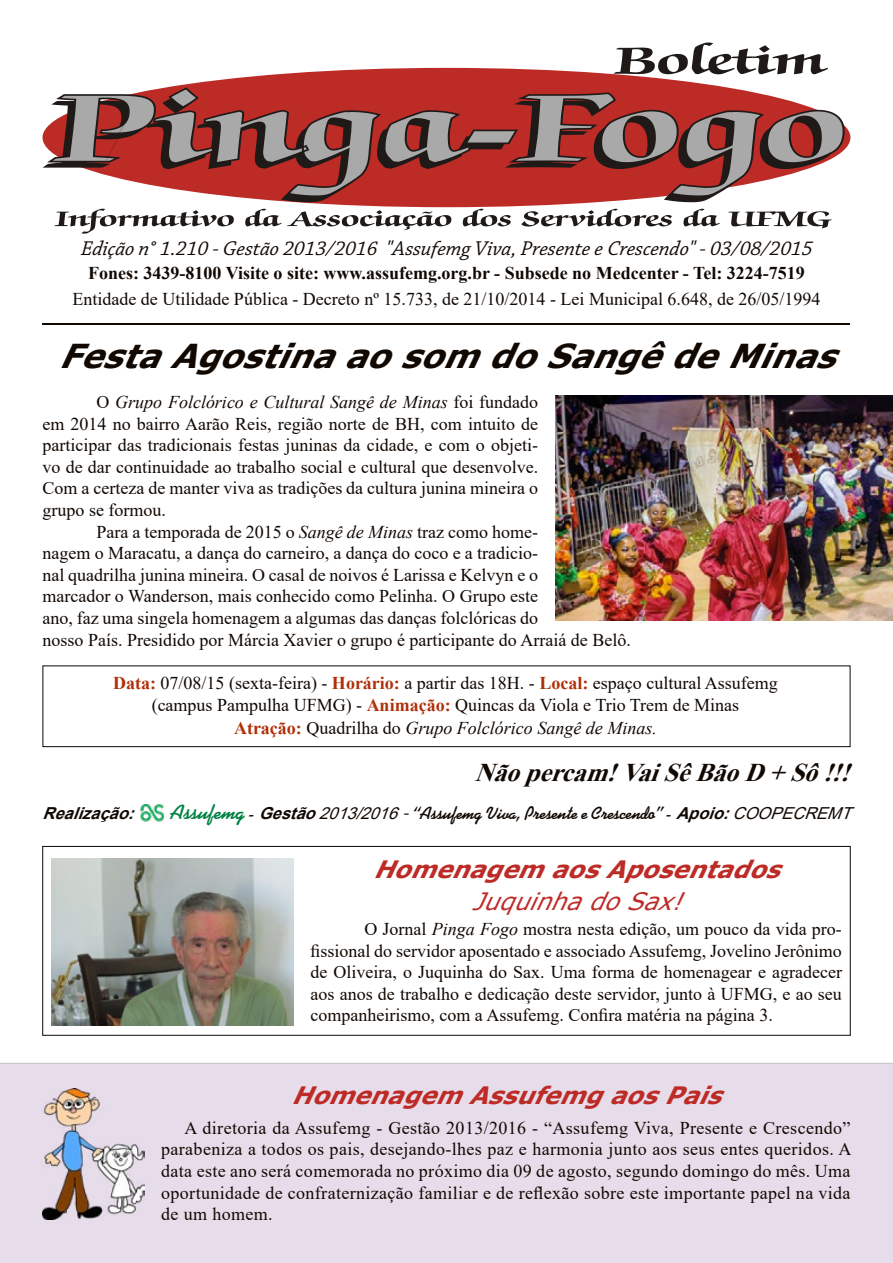
<style>
.page{position:relative;width:893px;height:1263px;background:#fff}
.page>*{position:absolute;margin:0;border:0;box-sizing:border-box;transform-origin:0 0}
.t1{font:italic 700 33px "Verdana";color:#110802}
.t2{font:italic 700 25.5px "Times New Roman";color:#110802}
.t3{font:italic 700 24px "Verdana";color:#bd2b27}
.t4{font:italic 24px "Verdana";color:#bd2b27}
.t5{font:italic 21px "Chaparral Pro";color:#110802}
.t6{font:18px/21.6px "Times New Roman";color:#110802;text-align:justify}
.t7{font:700 18px "Times New Roman";color:#110802}
.t8{font:700 18px "Koala";color:#110802}
.t9{font:italic 700 16.5px "Arial";color:#110802}
.s1{font-style:italic}
.s2{font-weight:700;color:#af3009}
.s3{font-size:21px;color:#008142}
.s4{font-family:"Arial";font-style:italic;font-size:16.5px}
.s5{font-family:"Arial";font-weight:400;font-style:italic;font-size:16.5px}
.s6{font-family:"Myriad Pro";font-weight:400}
</style>
<div class="page">
<div style="left:43px;top:68px;width:807px;height:139px;background:#bd2b27;border-radius:50%"></div>
<svg style="left:613px;top:43px;width:215px;height:31px"></svg>
<svg style="left:54px;top:209px;width:180px;height:25px"></svg>
<svg style="left:245px;top:209px;width:206px;height:21px"></svg>
<svg style="left:463px;top:209px;width:48px;height:17px"></svg>
<svg style="left:521px;top:209px;width:151px;height:17px"></svg>
<svg style="left:683px;top:209px;width:37px;height:17px"></svg>
<svg style="left:728px;top:211px;width:104px;height:17px"></svg>
<svg style="left:43px;top:87px;width:802px;height:115px"></svg>
<div style="left:29px;top:313px;width:833px;height:14px;background:#8097be;opacity:.5"></div>
<div style="left:43px;top:666px;width:807px;height:81px;border:1px solid #110802"></div>
<img style="left:51px;top:858px;width:243px;height:168px">
<div style="left:43px;top:846px;width:807px;height:189px;border:1px solid #110802"></div>
<div style="left:0;top:1063px;width:893px;height:200px;background:#e7ddea"></div>
<img style="left:555px;top:395px;width:338px;height:226px">
<img style="left:140px;top:804px;width:24px;height:18px">
<img style="left:43px;top:1089px;width:101px;height:131px">
<p class="t5" style="left:81px;top:237px;width:736px">Edição n° 1.210 - Gestão 2013/2016 "Assufemg Viva, Presente e Crescendo" - 03/08/2015</p>
<p class="t6" style="left:72px;top:288px;width:750px">Entidade de Utilidade Pública - Decreto nº 15.733, de 21/10/2014 - Lei Municipal 6.648, de 26/05/1994</p>
<h1 class="t1" style="left:58px;top:332px;width:799px">FestaAgostinaaosomdoSangêdeMinas</h1>
<p class="t7" style="left:88px;top:260px;width:718px">Fones: 3439-8100 Visite o site: www.assufemg.org.br - Subsede no Medcenter - Tel: 3224-7519</p>
<p class="t6" style="left:43px;top:391px;width:497px;text-indent:54px">O <span class="s1">Grupo Folclórico e Cultural Sangê de Minas</span> foi fundado em 2014 no bairro Aarão Reis, região norte de BH, com intuito de participar das tradicionais festas juninas da cidade, e com o objeti&shy;vo de dar continuidade ao trabalho social e cultural que desenvolve.<br>Com a certeza de manter viva as tradições da cultura junina mineira o grupo se formou.</p>
<p class="t6" style="left:43px;top:520px;width:590px;text-align:left;text-indent:54px">Para a temporada de 2015 o <span class="s1">Sangê de Minas</span> traz como home-<br>nagem o Maracatu, a dança do carneiro, a dança do coco e a tradicio-<br>nal quadrilha junina mineira. O casal de noivos é Larissa e Kelvyn e o<br>marcador o Wanderson, mais conhecido como Pelinha. O Grupo este<br>ano, faz uma singela homenagem a algumas das danças folclóricas do<br>nosso País. Presidido por Márcia Xavier o grupo é participante do Arraiá de Belô.</p>
<p class="t6" style="left:113px;top:671px;width:666px;line-height:22.5px;text-align:center"><span class="s2">Data:</span> 07/08/15 (sexta-feira) - <span class="s2">Horário:</span> a partir das 18H. - <span class="s2">Local:</span> espaço cultural Assufemg (campus Pampulha UFMG) - <span class="s2">Animação:</span> Quincas da Viola e Trio Trem de Minas<br><span class="s2">Atração:</span> Quadrilha do <span class="s1">Grupo Folclórico Sangê de Minas.</span></p>
<h2 class="t2" style="left:475px;top:754px;width:388px">Nãopercam!VaiSêBãoD+Sô!!!</h2>
<p class="t9" style="left:43px;top:802px;width:101px">Realização:</p>
<p class="t8" style="left:170px;top:802px;width:690px"><span class="s3">Assufemg</span> - <span class="s4">Gestão</span><span class="s5">2013/2016</span> <span class="s6">-</span> “Assufemg Viva, Presente e Crescendo” - <span class="s4">Apoio:</span><span class="s5">COOPECREMT</span></p>
<h3 class="t3" style="left:373px;top:852px;width:423px">HomenagemaosAposentados</h3>
<h3 class="t4" style="left:472px;top:884px;width:225px">JuquinhadoSax!</h3>
<p class="t6" style="left:310px;top:918px;width:533px;text-indent:54px">O Jornal <span class="s1">Pinga Fogo</span> mostra nesta edição, um pouco da vida pro&shy;fissional do servidor aposentado e associado Assufemg, Jovelino Jerônimo de Oliveira, o Juquinha do Sax. Uma forma de homenagear e agradecer aos anos de trabalho e dedicação deste servidor, junto à UFMG, e ao seu companheirismo, com a Assufemg. Confira matéria na página 3.</p>
<h3 class="t3" style="left:291px;top:1078px;width:446px">HomenagemAssufemgaosPais</h3>
<p class="t6" style="left:161px;top:1116px;width:692px;text-indent:23px">A diretoria da Assufemg - Gestão 2013/2016 - “Assufemg Viva, Presente e Crescendo” parabeniza a todos os pais, desejando-lhes paz e harmonia junto aos seus entes queridos. A data este ano será comemorada no próximo dia 09 de agosto, segundo domingo do mês. Uma oportunidade de confraternização familiar e de reflexão sobre este importante papel na vida de um homem.</p>
</div>
